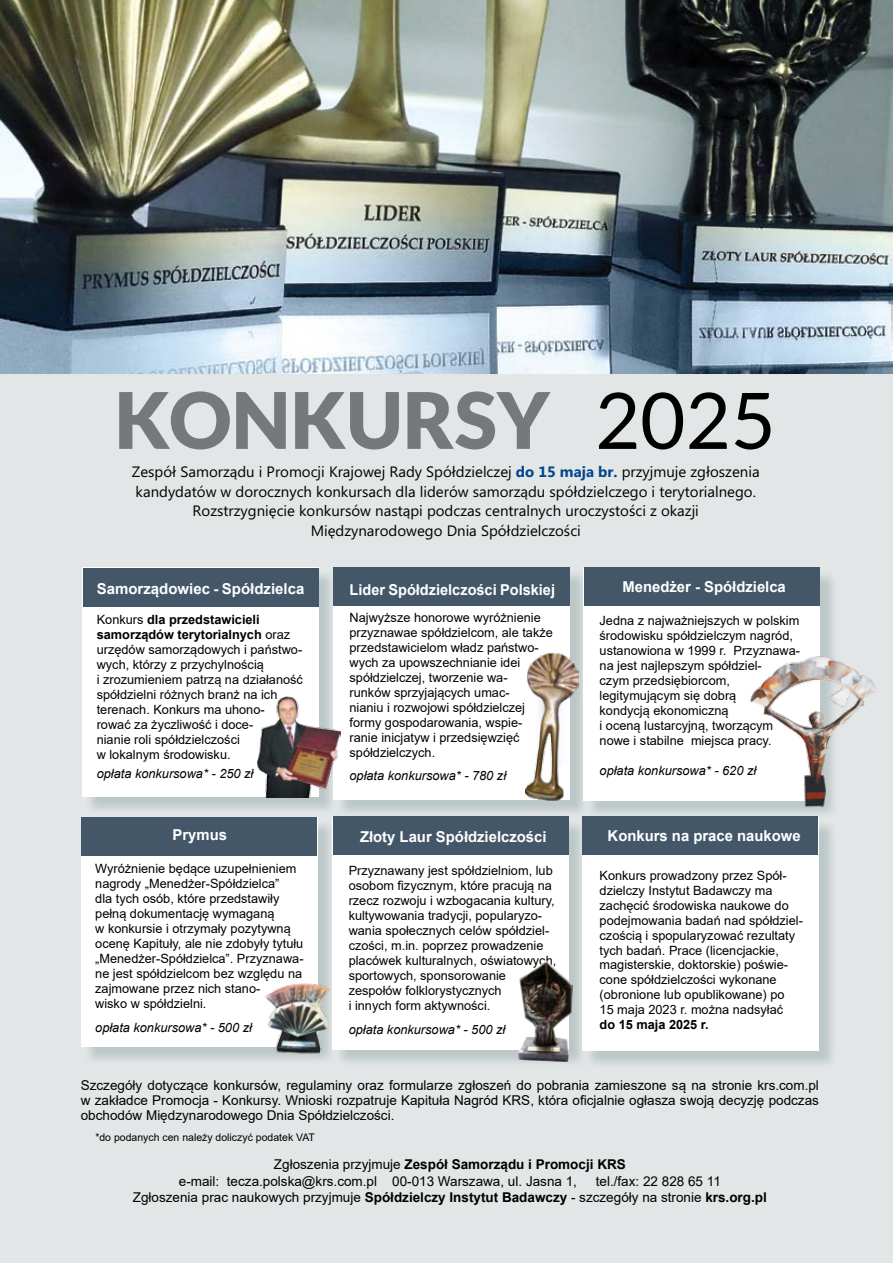
<style>
.page{position:relative;width:893px;height:1263px;background:#fff}
.page>*{position:absolute;margin:0;border:0;box-sizing:border-box;transform-origin:0 0}
.t1{font:900 78px "Lato";color:#77787b}
.t2{font:15px/19.5px "Microsoft Phags Pa";color:#000;text-align:center}
.t3{font:700 15px "Arial";color:#fff}
.t4{font:13.5px/15px "Arial";color:#000}
.t5{font:12.75px/15px "Arial";color:#000}
.t6{font:italic 12.75px "Arial";color:#000}
.t7{font:700 12.75px "Arial";color:#000}
.t8{font:10.5px "Arial";color:#000}
.s1{font-weight:400;color:#000}
.s2{font-weight:700;color:#00468b}
.s3{font-weight:700}
.s4{font-style:italic}
.s5{font-weight:900}
</style>
<div class="page">
<div style="left:0;top:373px;width:893px;height:890px;background:#e2e6e6"></div>
<div style="left:84px;top:570px;width:254px;height:246px;background:#afbebd;opacity:.75"></div>
<div style="left:82px;top:567px;width:237px;height:230px;background:#fff"></div>
<div style="left:336px;top:570px;width:253px;height:248px;background:#afbebd;opacity:.75"></div>
<div style="left:333px;top:567px;width:237px;height:233px;background:#fff"></div>
<div style="left:586px;top:570px;width:253px;height:250px;background:#afbebd;opacity:.75"></div>
<div style="left:584px;top:567px;width:236px;height:234px;background:#fff"></div>
<div style="left:83px;top:819px;width:253px;height:246px;background:#afbebd;opacity:.75"></div>
<div style="left:81px;top:817px;width:236px;height:229px;background:#fff"></div>
<div style="left:334px;top:819px;width:254px;height:249px;background:#afbebd;opacity:.75"></div>
<div style="left:332px;top:817px;width:237px;height:232px;background:#fff"></div>
<div style="left:585px;top:819px;width:253px;height:250px;background:#afbebd;opacity:.75"></div>
<div style="left:582px;top:817px;width:237px;height:233px;background:#fff"></div>
<img style="left:525px;top:652px;width:53px;height:149px">
<img style="left:750px;top:654px;width:126px;height:157px">
<div style="left:333px;top:567px;width:237px;height:38px;background:#445769"></div>
<div style="left:584px;top:568px;width:236px;height:38px;background:#445769"></div>
<div style="left:81px;top:817px;width:236px;height:38px;background:#445769"></div>
<div style="left:333px;top:816px;width:236px;height:39px;background:#445769"></div>
<div style="left:582px;top:816px;width:236px;height:39px;background:#445769"></div>
<div style="left:83px;top:569px;width:236px;height:38px;background:#445769"></div>
<img style="left:258px;top:981px;width:73px;height:76px">
<img style="left:518px;top:961px;width:54px;height:101px">
<img style="left:258px;top:696px;width:82px;height:101px">
<img style="left:0;top:0;width:893px;height:373px">
<h1 class="t1" style="left:115px;top:375px;width:663px">KONKURSY <span class="s1">2025</span></h1>
<p class="t2" style="left:132px;top:461px;width:629px">Zespół Samorządu i Promocji Krajowej Rady Spółdzielczej <span class="s2">do 15 maja br.</span> przyjmuje zgłoszenia kandydatów w dorocznych konkursach dla liderów samorządu spółdzielczego i terytorialnego.<br>Rozstrzygnięcie konkursów nastąpi podczas centralnych uroczystości z okazji Międzynarodowego Dnia Spółdzielczości</p>
<p class="t3" style="left:97px;top:578px;width:209px">Samorządowiec - Spółdzielca</p>
<p class="t5" style="left:97px;top:612px;width:208px">Konkurs <span class="s3">dla przedstawicieli samorządów terytorialnych</span> oraz urzędów samorządowych i państwo&shy;wych, którzy z przychylnością<br>i zrozumieniem patrzą na działaność spółdzielni różnych branż na ich terenach. Konkurs ma uhono-<br>rować za życzliwość i doce-<br>nianie roli spółdzielczości<br>w lokalnym środowisku.</p>
<p class="t6" style="left:97px;top:766px;width:158px">opłata konkursowa* - 250 zł</p>
<p class="t3" style="left:173px;top:824px;width:56px">Prymus</p>
<p class="t5" style="left:95px;top:861px;width:210px">Wyróżnienie będące uzupełnieniem nagrody „Menedżer-Spółdzielca”<br>dla tych osób, które przedstawiły pełną dokumentację wymaganą<br>w konkursie i otrzymały pozytywną ocenę Kapituły, ale nie zdobyły tytułu „Menedżer-Spółdzielca”. Przyznawa&shy;ne jest spółdzielcom bez względu na zajmowane przez nich stano-<br>wisko w spółdzielni.</p>
<p class="t6" style="left:95px;top:1019px;width:158px">opłata konkursowa* - 500 zł</p>
<p class="t3" style="left:350px;top:579px;width:207px">Lider Spółdzielczości Polskiej</p>
<p class="t5" style="left:350px;top:609px;width:205px">Najwyższe honorowe wyróżnienie przyznawae spółdzielcom, ale także przedstawicielom władz państwo&shy;wych za upowszechnianie idei spółdzielczej, tworzenie wa-<br>runków sprzyjających umac-<br>nianiu i rozwojowi spółdzielczej formy gospodarowania, wspie&shy;ranie inicjatyw i przedsięwzięć spółdzielczych.</p>
<p class="t6" style="left:350px;top:767px;width:158px">opłata konkursowa* - 780 zł</p>
<p class="t3" style="left:360px;top:826px;width:188px">Złoty Laur Spółdzielczości</p>
<p class="t5" style="left:349px;top:863px;width:209px">Przyznawany jest spółdzielniom, lub osobom fizycznym, które pracują na rzecz rozwoju i wzbogacania kultury, kultywowania tradycji, popularyzo&shy;wania społecznych celów spółdziel&shy;czości, m.in. poprzez prowadzenie placówek kulturalnych, oświatowych, sportowych, sponsorowanie zespołów folklorystycznych<br>i innych form aktywności.</p>
<p class="t6" style="left:349px;top:1021px;width:158px">opłata konkursowa* - 500 zł</p>
<p class="t3" style="left:622px;top:576px;width:165px">Menedżer - Spółdzielca</p>
<p class="t5" style="left:600px;top:613px;width:202px">Jedna z najważniejszych w polskim środowisku spółdzielczym nagród, ustanowiona w 1999 r. Przyznawa&shy;na jest najlepszym spółdziel-<br>czym przedsiębiorcom, legitymującym się dobrą<br>kondycją ekonomiczną<br>i oceną lustarcyjną, tworzącym nowe i stabilne miejsca pracy.</p>
<p class="t6" style="left:600px;top:762px;width:158px">opłata konkursowa* - 620 zł</p>
<p class="t3" style="left:608px;top:825px;width:195px">Konkurs na prace naukowe</p>
<p class="t5" style="left:600px;top:867px;width:205px">Konkurs prowadzony przez Spół&shy;dzielczy Instytut Badawczy ma zachęcić środowiska naukowe do podejmowania badań nad spółdziel&shy;czością i spopularyzować rezultaty tych badań. Prace (licencjackie, magisterskie, doktorskie) poświe&shy;cone spółdzielczości wykonane (obronione lub opublikowane) po<br>15 maja 2023 r. można nadsyłać</p>
<p class="t7" style="left:600px;top:1016px;width:111px">do 15 maja 2025 r.</p>
<p class="t4" style="left:81px;top:1078px;width:740px;text-align:justify">Szczegóły dotyczące konkursów, regulaminy oraz formularze zgłoszeń do pobrania zamieszone są na stronie krs.com.pl w zakładce Promocja - Konkursy. Wnioski rozpatruje Kapituła Nagród KRS, która oficjalnie ogłasza swoją decyzję podczas obchodów Międzynarodowego Dnia Spółdzielczości.</p>
<p class="t8" style="left:95px;top:1130px;width:221px">*do podanych cen należy doliczyć podatek VAT</p>
<p class="t4" style="left:179px;top:1156px;width:448px;line-height:16.5px;text-indent:95px">Zgłoszenia przyjmuje <span class="s3">Zespół Samorządu i Promocji KRS </span>e-mail: tecza.polska@krs.com.pl 00-013 Warszawa, ul. Jasna 1,</p>
<p class="t4" style="left:133px;top:1173px;width:635px;line-height:16.5px;text-indent:463px">tel./fax: 22 828 65 11<br>Zgłoszenia prac naukowych przyjmuje <span class="s3">Spółdzielczy Instytut Badawczy</span> - szczegóły na stronie <span class="s3">krs.org.pl</span></p>
<p class="t4" style="left:101px;top:1183px;width:200px"><span class="s4">TĘCZA</span> <span class="s5">POLSKA</span> <span class="s4">/</span> marzec 2024</p>
</div>
